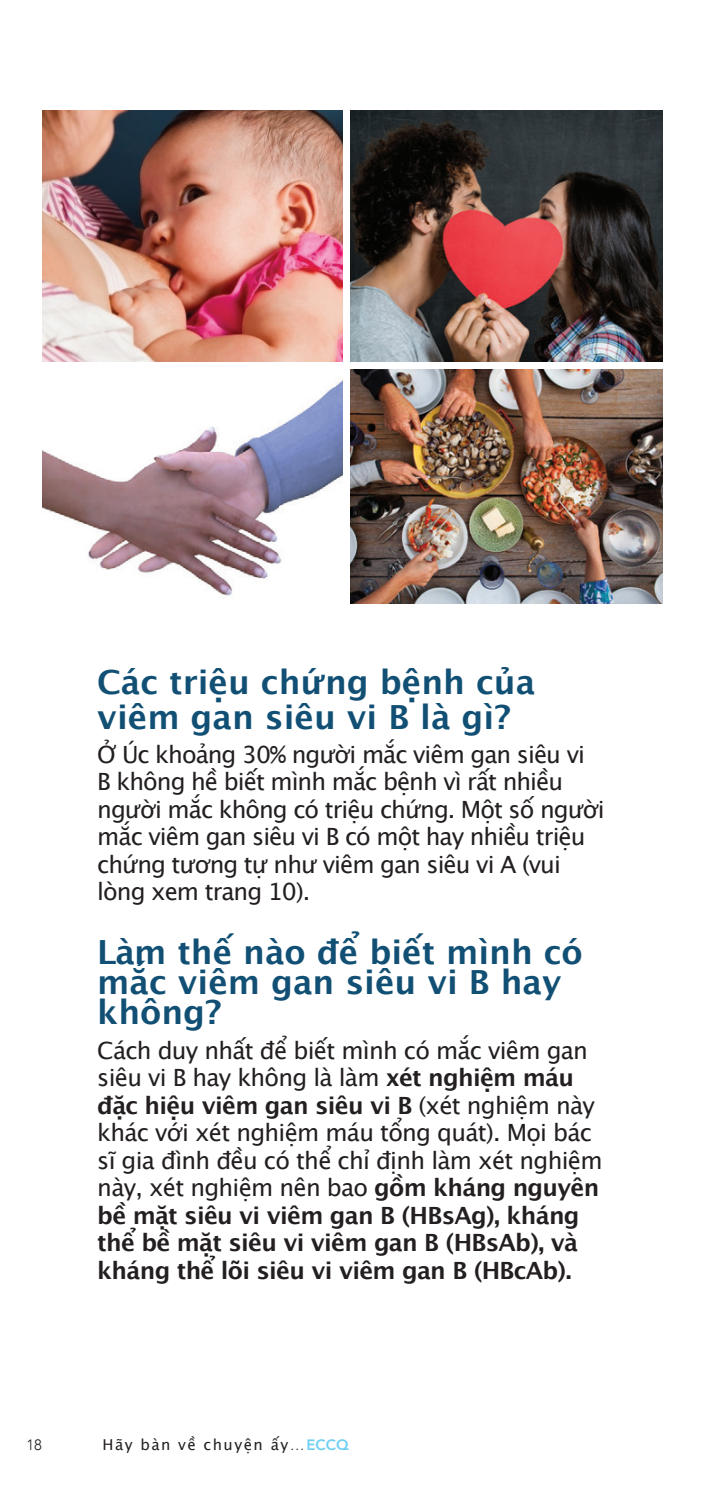
<style>
.page{position:relative;width:709px;height:1489px;background:#fff}
.page>*{position:absolute;margin:0;border:0;box-sizing:border-box;transform-origin:0 0}
.t1{font:700 33.25px/30px "Lucida Grande";color:#115074}
.t2{font:23.75px/27.5px "Lucida Grande";letter-spacing:-.04em;color:#231f20}
.t3{font:15px "Lucida Grande";letter-spacing:.1em;color:#231f20}
.t4{font:300 15px "Avenir";color:#231f20}
.s1{font-weight:700}
.s2{font-family:"Avenir";font-weight:300}
.s3{font-family:"Avenir";font-weight:800;color:#6fcff3}
</style>
<div class="page">
<img style="left:42px;top:379px;width:300px;height:217px">
<img style="left:350px;top:369px;width:312px;height:234px">
<img style="left:42px;top:110px;width:300px;height:251px">
<img style="left:350px;top:110px;width:312px;height:251px">
<p class="t1" style="left:97px;top:664px;width:439px;line-height:35px">Các triệu chứng bệnh của viêm gan siêu vi B là gì?</p>
<p class="t2" style="left:97px;top:741px;width:509px">Ở Úc khoảng 30% người mắc viêm gan siêu vi<br>B không hề biết mình mắc bệnh vì rất nhiều người mắc không có triệu chứng. Một số người mắc viêm gan siêu vi B có một hay nhiều triệu chứng tương tự như viêm gan siêu vi A (vui lòng xem trang 10).</p>
<p class="t1" style="left:97px;top:937px;width:487px">Làm thế nào để biết mình có mắc viêm gan siêu vi B hay không?</p>
<p class="t2" style="left:97px;top:1036px;width:507px">Cách duy nhất để biết mình có mắc viêm gan siêu vi B hay không là làm <span class="s1">xét nghiệm máu đặc hiệu viêm gan siêu vi B</span> (xét nghiệm này khác với xét nghiệm máu tổng quát). Mọi bác sĩ gia đình đều có thể chỉ định làm xét nghiệm này, xét nghiệm nên bao <span class="s1">gồm kháng nguyên bề mặt siêu vi viêm gan B (HBsAg), kháng thể bề mặt siêu vi viêm gan B (HBsAb), và kháng thể lõi siêu vi viêm gan B (HBcAb).</span></p>
<p class="t4" style="left:26px;top:1435px;width:17px">18</p>
<p class="t3" style="left:103px;top:1435px;width:248px">Hãy bàn về chuyện ấy<span class="s2">…</span><span class="s3">ECCQ</span></p>
</div>
